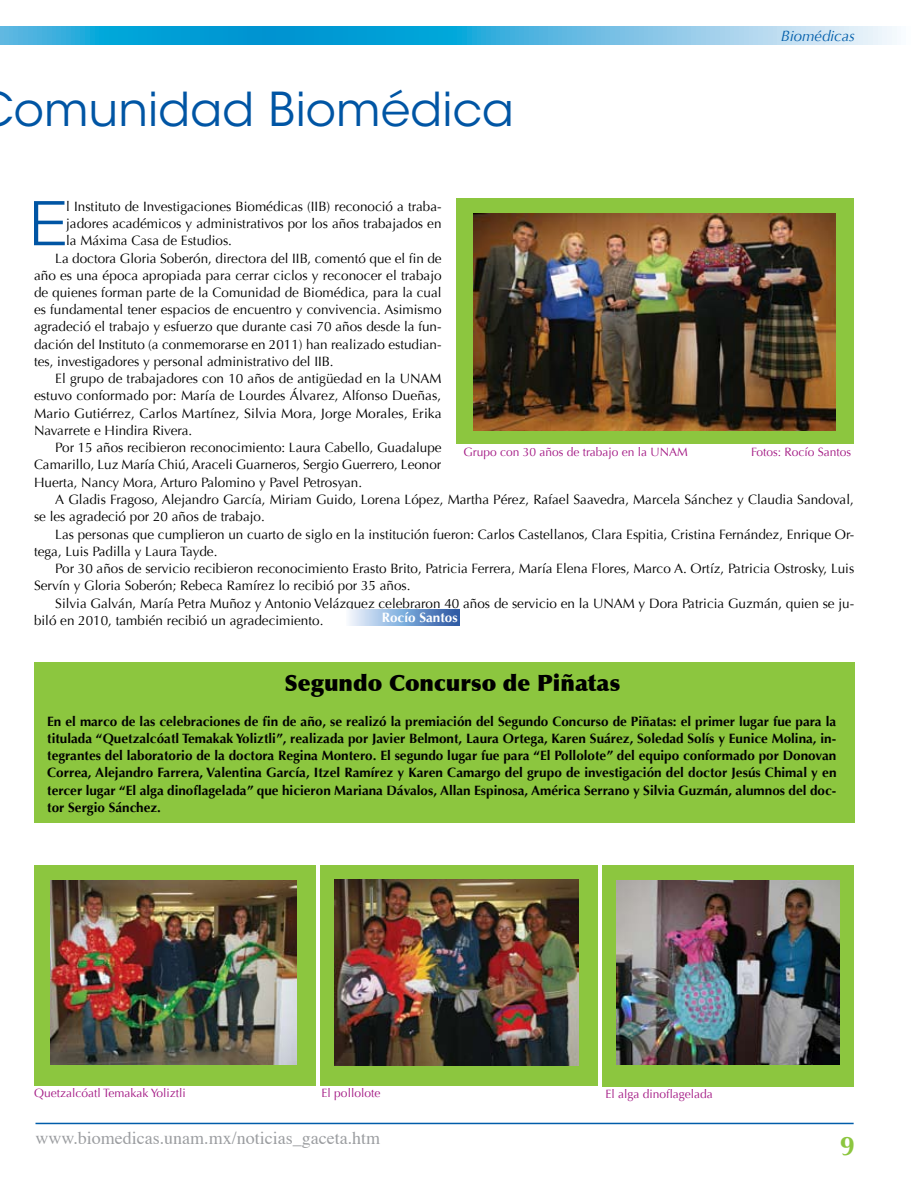
<style>
.page{position:relative;width:918px;height:1188px;background:#fff}
.page>*{position:absolute;margin:0;border:0;box-sizing:border-box;transform-origin:0 0}
.t1{font:300 61.8px "Helvetica Neue LT Std";color:#0055a4}
.t2{font:46.5px "ITC Avant Garde Std";letter-spacing:.005em;color:#0055a4}
.t3{font:700 27px "Optima";color:#8cc63f}
.t4{font:900 22.5px "Optima";color:#000}
.t5{font:18px "Times";color:#9b9da0}
.t6{font:italic 15px "Optima";color:#005daa}
.t7{font:13.5px "Optima";color:#000}
.t8{font:700 13.5px/17.2px "Optima";color:#000;text-align:justify}
.t9{font:700 13.5px "Optima";color:#fff}
.t10{font:12px "Optima";color:#a31984}
</style>
<div class="page">
<svg style="left:0;top:26px;width:897px;height:19px;background:#4cb6e0"></svg>
<hr style="left:36px;top:1123px;width:818px;height:1px;background:#005daa">
<div style="left:34px;top:662px;width:820px;height:160px;background:#8cc63f"></div>
<div style="left:602px;top:866px;width:252px;height:221px;background:#8cc63f"></div>
<div style="left:321px;top:866px;width:277px;height:220px;background:#8cc63f"></div>
<img style="left:335px;top:880px;width:244px;height:185px">
<img style="left:616px;top:880px;width:224px;height:185px">
<div style="left:34px;top:866px;width:282px;height:220px;background:#8cc63f"></div>
<img style="left:50px;top:880px;width:247px;height:185px">
<div style="left:457px;top:198px;width:397px;height:246px;background:#8cc63f"></div>
<img style="left:473px;top:213px;width:362px;height:217px">
<div style="left:343px;top:609px;width:117px;height:16px;background:linear-gradient(to right,#f4ffff,#2057a7)"></div>
<h2 class="t2" style="left:14px;top:81px;width:502px">omunidad Biomédica</h2>
<p class="t6" style="left:781px;top:28px;width:76px">Biomédicas</p>
<h1 class="t1" style="left:30px;top:185px;width:38px">E</h1>
<p class="t7" style="left:66px;top:198px;width:377px">l Instituto de Investigaciones Biomédicas (IIB) reconoció a traba-</p>
<p class="t7" style="left:66px;top:216px;width:377px">jadores académicos y administrativos por los años trabajados en</p>
<p class="t7" style="left:66px;top:233px;width:167px">la Máxima Casa de Estudios.</p>
<p class="t7" style="left:55px;top:250px;width:388px">La doctora Gloria Soberón, directora del IIB, comentó que el fin de</p>
<p class="t7" style="left:34px;top:267px;width:409px">año es una época apropiada para cerrar ciclos y reconocer el trabajo</p>
<p class="t7" style="left:34px;top:285px;width:409px">de quienes forman parte de la Comunidad de Biomédica, para la cual</p>
<p class="t7" style="left:34px;top:302px;width:409px">es fundamental tener espacios de encuentro y convivencia. Asimismo</p>
<p class="t7" style="left:34px;top:319px;width:409px">agradeció el trabajo y esfuerzo que durante casi 70 años desde la fun-</p>
<p class="t7" style="left:34px;top:336px;width:409px">dación del Instituto (a conmemorarse en 2011) han realizado estudian-</p>
<p class="t7" style="left:34px;top:354px;width:301px">tes, investigadores y personal administrativo del IIB.</p>
<p class="t7" style="left:55px;top:371px;width:388px">El grupo de trabajadores con 10 años de antigüedad en la UNAM</p>
<p class="t7" style="left:34px;top:388px;width:409px">estuvo conformado por: María de Lourdes Álvarez, Alfonso Dueñas,</p>
<p class="t7" style="left:34px;top:405px;width:409px">Mario Gutiérrez, Carlos Martínez, Silvia Mora, Jorge Morales, Erika</p>
<p class="t7" style="left:34px;top:423px;width:160px">Navarrete e Hindira Rivera.</p>
<p class="t7" style="left:55px;top:440px;width:388px">Por 15 años recibieron reconocimiento: Laura Cabello, Guadalupe</p>
<p class="t7" style="left:34px;top:457px;width:409px">Camarillo, Luz María Chiú, Araceli Guarneros, Sergio Guerrero, Leonor</p>
<p class="t7" style="left:34px;top:474px;width:330px">Huerta, Nancy Mora, Arturo Palomino y Pavel Petrosyan.</p>
<p class="t7" style="left:55px;top:492px;width:800px">A Gladis Fragoso, Alejandro García, Miriam Guido, Lorena López, Martha Pérez, Rafael Saavedra, Marcela Sánchez y Claudia Sandoval,</p>
<p class="t7" style="left:34px;top:509px;width:232px">se les agradeció por 20 años de trabajo.</p>
<p class="t7" style="left:55px;top:526px;width:800px">Las personas que cumplieron un cuarto de siglo en la institución fueron: Carlos Castellanos, Clara Espitia, Cristina Fernández, Enrique Or-</p>
<p class="t7" style="left:34px;top:543px;width:185px">tega, Luis Padilla y Laura Tayde.</p>
<p class="t7" style="left:55px;top:561px;width:801px">Por 30 años de servicio recibieron reconocimiento Erasto Brito, Patricia Ferrera, María Elena Flores, Marco A. Ortíz, Patricia Ostrosky, Luis</p>
<p class="t7" style="left:34px;top:578px;width:378px">Servín y Gloria Soberón; Rebeca Ramírez lo recibió por 35 años.</p>
<p class="t7" style="left:55px;top:595px;width:800px">Silvia Galván, María Petra Muñoz y Antonio Velázquez celebraron 40 años de servicio en la UNAM y Dora Patricia Guzmán, quien se ju-</p>
<p class="t7" style="left:34px;top:612px;width:291px">biló en 2010, también recibió un agradecimiento.</p>
<p class="t10" style="left:463px;top:445px;width:226px">Grupo con 30 años de trabajo en la UNAM</p>
<p class="t10" style="left:751px;top:445px;width:102px">Fotos: Rocío Santos</p>
<p class="t9" style="left:382px;top:609px;width:77px">Rocío Santos</p>
<h3 class="t4" style="left:284px;top:670px;width:337px">Segundo Concurso de Piñatas</h3>
<p class="t8" style="left:47px;top:713px;width:791px">En el marco de las celebraciones de fin de año, se realizó la premiación del Segundo Concurso de Piñatas: el primer lugar fue para la titulada “Quetzalcóatl Temakak Yoliztli”, realizada por Javier Belmont, Laura Ortega, Karen Suárez, Soledad Solís y Eunice Molina, in&shy;tegrantes del laboratorio de la doctora Regina Montero. El segundo lugar fue para “El Pollolote” del equipo conformado por Donovan Correa, Alejandro Farrera, Valentina García, Itzel Ramírez y Karen Camargo del grupo de investigación del doctor Jesús Chimal y en tercer lugar “El alga dinoflagelada” que hicieron Mariana Dávalos, Allan Espinosa, América Serrano y Silvia Guzmán, alumnos del doc&shy;tor Sergio Sánchez.</p>
<p class="t10" style="left:34px;top:1086px;width:153px">Quetzalcóatl Temakak Yoliztli</p>
<p class="t10" style="left:322px;top:1086px;width:60px">El pollolote</p>
<p class="t10" style="left:606px;top:1087px;width:109px">El alga dinoflagelada</p>
<h3 class="t5" style="left:36px;top:1121px;width:346px">www.biomedicas.unam.mx/noticias_gaceta.htm</h3>
<h3 class="t3" style="left:840px;top:1130px;width:17px">9</h3>
</div>
